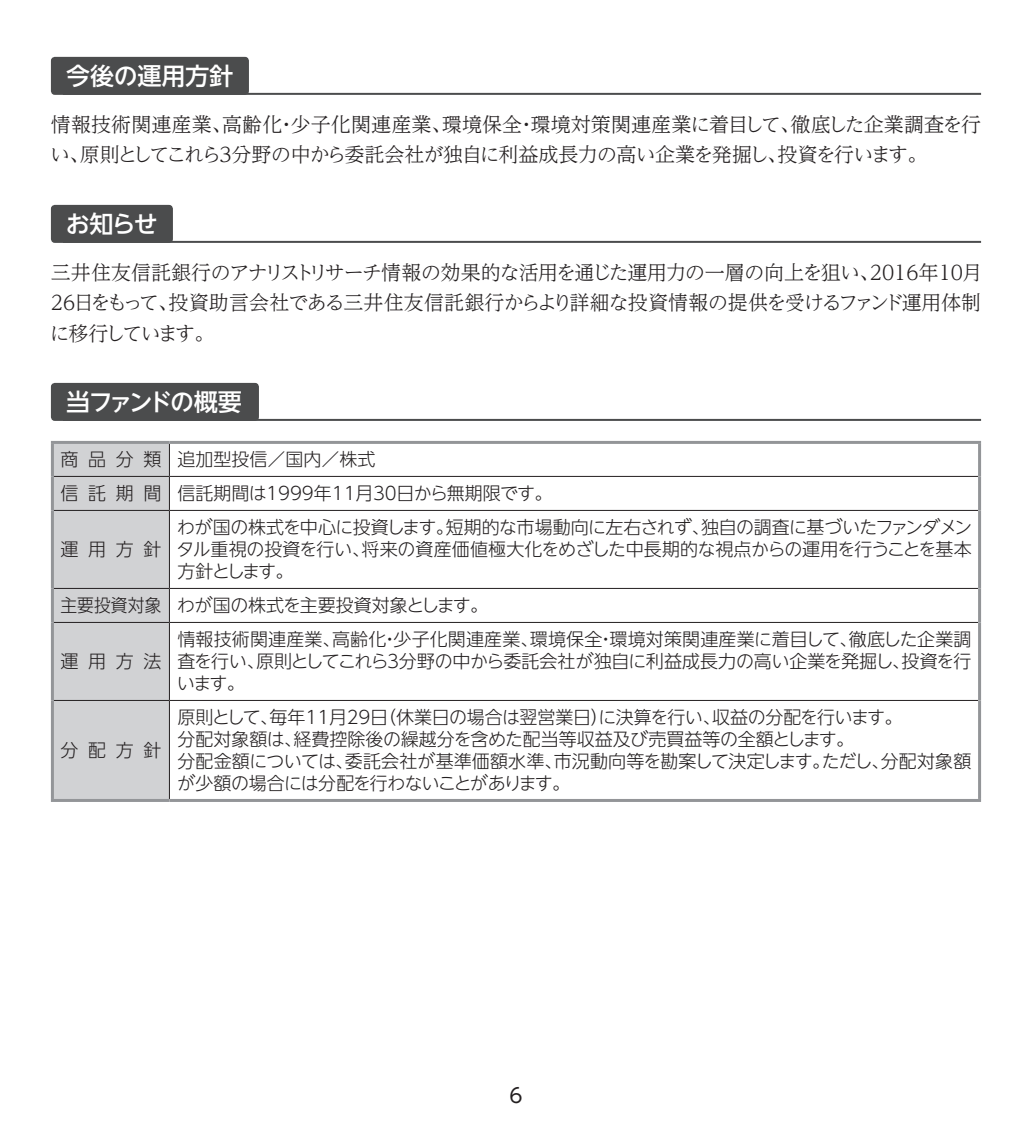
<style>
.page{position:relative;width:1032px;height:1134px;background:#fff}
.page>*{position:absolute;margin:0;border:0;box-sizing:border-box;transform-origin:0 0}
.t1{font:500 24px "UD Shin Go NT Pro";letter-spacing:-.015em;color:#fff}
.t2{font:500 24px "UD Shin Go NT Pro";letter-spacing:-.105em;color:#fff}
.t3{font:300 20px/30px "UD Reimin Pro";letter-spacing:-.02em;color:#231f20}
.t4{font:300 20px "UD Reimin Pro";letter-spacing:.005em;color:#231f20}
.t5{font:300 20px/30px "UD Reimin Pro";letter-spacing:-.135em;color:#231f20}
.t6{font:300 20px "UD Reimin Pro";letter-spacing:-.055em;color:#231f20}
.t7{font:300 20px "UD Reimin Pro";color:#231f20}
.t8{font:20px "UD Shin Go NT Pro";color:#231f20}
.t9{font:300 18px/22px "UD Shin Go NT Pro";letter-spacing:-.005em;color:#231f20}
.t10{font:300 18px/22px "UD Shin Go NT Pro";letter-spacing:-.025em;color:#231f20}
.t11{font:300 18px/22px "UD Shin Go NT Pro";letter-spacing:-.04em;color:#231f20}
.t12{font:300 18px "UD Shin Go NT Pro";letter-spacing:-.035em;color:#231f20}
.t13{font:300 18px "UD Shin Go NT Pro";letter-spacing:-.045em;color:#231f20}
.t14{font:300 18px "UD Shin Go NT Pro";letter-spacing:-.03em;color:#231f20}
.t15{font:300 18px "UD Shin Go NT Pro";letter-spacing:-.095em;color:#231f20}
.t16{font:300 18px "UD Shin Go NT Pro";letter-spacing:-.005em;color:#231f20;scale:.93 1}
</style>
<div class="page">
<hr style="left:63px;top:93px;width:918px;height:2px;background:#4b4c4d">
<hr style="left:63px;top:241px;width:918px;height:2px;background:#4b4c4d">
<hr style="left:63px;top:419px;width:918px;height:2px;background:#4b4c4d">
<div style="left:51px;top:57px;width:198px;height:38px;background:#4b4c4d;border-radius:4px"></div>
<div style="left:51px;top:205px;width:122px;height:38px;background:#4b4c4d;border-radius:4px"></div>
<div style="left:51px;top:383px;width:208px;height:38px;background:#4b4c4d;border-radius:4px"></div>
<div style="left:54px;top:444px;width:115px;height:355px;background:#d1d2d4"></div>
<hr style="left:51px;top:441px;width:118px;height:3px;background:#939598">
<hr style="left:51px;top:444px;width:3px;height:32px;background:#939598">
<hr style="left:169px;top:441px;width:812px;height:3px;background:#939598">
<hr style="left:51px;top:476px;width:3px;height:34px;background:#939598">
<hr style="left:51px;top:510px;width:3px;height:78px;background:#939598">
<hr style="left:51px;top:588px;width:3px;height:34px;background:#939598">
<hr style="left:51px;top:622px;width:3px;height:78px;background:#939598">
<hr style="left:51px;top:700px;width:3px;height:99px;background:#939598">
<hr style="left:51px;top:799px;width:118px;height:3px;background:#939598">
<hr style="left:169px;top:799px;width:812px;height:3px;background:#939598">
<hr style="left:169px;top:444px;width:1px;height:32px;background:#231f20">
<hr style="left:54px;top:476px;width:115px;height:1px;background:#231f20">
<hr style="left:169px;top:476px;width:809px;height:1px;background:#231f20">
<hr style="left:169px;top:477px;width:1px;height:33px;background:#231f20">
<hr style="left:54px;top:510px;width:115px;height:1px;background:#231f20">
<hr style="left:169px;top:510px;width:809px;height:1px;background:#231f20">
<hr style="left:169px;top:511px;width:1px;height:77px;background:#231f20">
<hr style="left:169px;top:588px;width:809px;height:1px;background:#231f20">
<hr style="left:169px;top:589px;width:1px;height:33px;background:#231f20">
<hr style="left:169px;top:622px;width:809px;height:1px;background:#231f20">
<hr style="left:169px;top:623px;width:1px;height:77px;background:#231f20">
<hr style="left:54px;top:588px;width:115px;height:1px;background:#231f20">
<hr style="left:169px;top:700px;width:809px;height:1px;background:#231f20">
<hr style="left:54px;top:622px;width:115px;height:1px;background:#231f20">
<hr style="left:54px;top:700px;width:115px;height:1px;background:#231f20">
<hr style="left:169px;top:701px;width:1px;height:98px;background:#231f20">
<hr style="left:978px;top:444px;width:3px;height:32px;background:#939598">
<hr style="left:978px;top:476px;width:3px;height:34px;background:#939598">
<hr style="left:978px;top:510px;width:3px;height:78px;background:#939598">
<hr style="left:978px;top:588px;width:3px;height:34px;background:#939598">
<hr style="left:978px;top:622px;width:3px;height:78px;background:#939598">
<hr style="left:978px;top:700px;width:3px;height:99px;background:#939598">
<h1 class="t1" style="left:66px;top:56px;width:169px">今後の運用方針</h1>
<p class="t4" style="left:442px;top:109px;width:360px">環境保全環境対策関連産業に着目して、</p>
<p class="t6" style="left:790px;top:109px;width:192px">徹底した企業調査を行</p>
<p class="t3" style="left:232px;top:109px;width:697px;text-indent:-181px">情報技術関連産業、<br>分野の中から委託会社が独自に利益成長力の高い企業を発掘し投資を行います。</p>
<p class="t4" style="left:222px;top:109px;width:231px">高齢化少子化関連産業、</p>
<p class="t3" style="left:276px;top:109px;width:21px">・</p>
<p class="t3" style="left:516px;top:109px;width:21px">・</p>
<p class="t5" style="left:80px;top:139px;width:143px">原則としてこれら</p>
<p class="t3" style="left:215px;top:139px;width:21px">３</p>
<p class="t3" style="left:50px;top:139px;width:41px">い、</p>
<p class="t3" style="left:767px;top:139px;width:21px">、</p>
<h1 class="t1" style="left:66px;top:204px;width:93px">お知らせ</h1>
<p class="t7" style="left:870px;top:257px;width:114px">2016年10月</p>
<p class="t3" style="left:169px;top:257px;width:814px;text-indent:-118px">三井住友信託銀行のアナリストリサーチ情報の効果的な活用を通じた運用力の一層の向上を狙い、<br>投資助言会社である三井住友信託銀行からより詳細な投資情報の提供を受けるファンド運用体制</p>
<p class="t5" style="left:50px;top:287px;width:166px">26日をもって、<br>に移行しています。</p>
<h1 class="t2" style="left:66px;top:382px;width:177px">当ファンドの概要</h1>
<p class="t9" style="left:177px;top:448px;width:200px">追加型投信／国内／株式</p>
<p class="t9" style="left:60px;top:448px;width:102px">商品分類</p>
<p class="t9" style="left:60px;top:482px;width:102px">信託期間</p>
<p class="t9" style="left:60px;top:538px;width:102px">運用方針</p>
<p class="t16" style="left:60px;top:591px;width:110px">主要投資対象</p>
<p class="t9" style="left:60px;top:650px;width:102px">運用方法</p>
<p class="t9" style="left:60px;top:739px;width:102px">分配方針</p>
<p class="t9" style="left:177px;top:482px;width:377px">信託期間は1999年11月30日から無期限です。</p>
<p class="t10" style="left:362px;top:516px;width:611px;text-indent:-184px">わが国の株式を中心に投資します。<br>将来の資産価値極大化をめざした中長期的な視点からの運用を行うことを基本</p>
<p class="t12" style="left:446px;top:513px;width:265px">短期的な市場動向に左右されず、</p>
<p class="t12" style="left:701px;top:513px;width:273px">独自の調査に基づいたファンダメン</p>
<p class="t11" style="left:176px;top:538px;width:195px">タル重視の投資を行い、方針とします。</p>
<p class="t9" style="left:177px;top:594px;width:312px">わが国の株式を主要投資対象とします。</p>
<p class="t9" style="left:177px;top:628px;width:165px">情報技術関連産業、</p>
<p class="t9" style="left:530px;top:628px;width:329px">環境保全環境対策関連産業に着目して、</p>
<p class="t9" style="left:332px;top:628px;width:208px">高齢化少子化関連産業、</p>
<p class="t9" style="left:849px;top:628px;width:124px">徹底した企業調</p>
<p class="t9" style="left:381px;top:628px;width:19px">・</p>
<p class="t9" style="left:597px;top:628px;width:19px">・</p>
<p class="t9" style="left:399px;top:650px;width:513px">分野の中から委託会社が独自に利益成長力の高い企業を発掘し、</p>
<p class="t9" style="left:177px;top:650px;width:89px">査を行い、います。</p>
<p class="t9" style="left:901px;top:650px;width:71px">投資を行</p>
<p class="t15" style="left:256px;top:647px;width:134px">原則としてこれら</p>
<p class="t9" style="left:384px;top:650px;width:19px">３</p>
<p class="t9" style="left:269px;top:706px;width:453px">毎年11月29 （日休業日の場合は翌営業日に決算を行い、</p>
<p class="t9" style="left:591px;top:706px;width:19px">）</p>
<p class="t14" style="left:712px;top:703px;width:192px">収益の分配を行います。</p>
<p class="t9" style="left:177px;top:706px;width:102px">原則として、</p>
<p class="t9" style="left:294px;top:728px;width:562px">経費控除後の繰越分を含めた配当等収益及び売買益等の全額とします。</p>
<p class="t9" style="left:177px;top:728px;width:126px">分配対象額は、</p>
<p class="t9" style="left:345px;top:750px;width:219px">委託会社が基準価額水準、</p>
<p class="t9" style="left:822px;top:750px;width:69px">ただし、</p>
<p class="t13" style="left:554px;top:747px;width:278px">市況動向等を勘案して決定します。</p>
<p class="t11" style="left:177px;top:750px;width:395px">分配金額については、<br>が少額の場合には分配を行わないことがあります。</p>
<p class="t9" style="left:881px;top:750px;width:92px">分配対象額</p>
<p class="t8" style="left:509px;top:1079px;width:15px">6</p>
</div>
